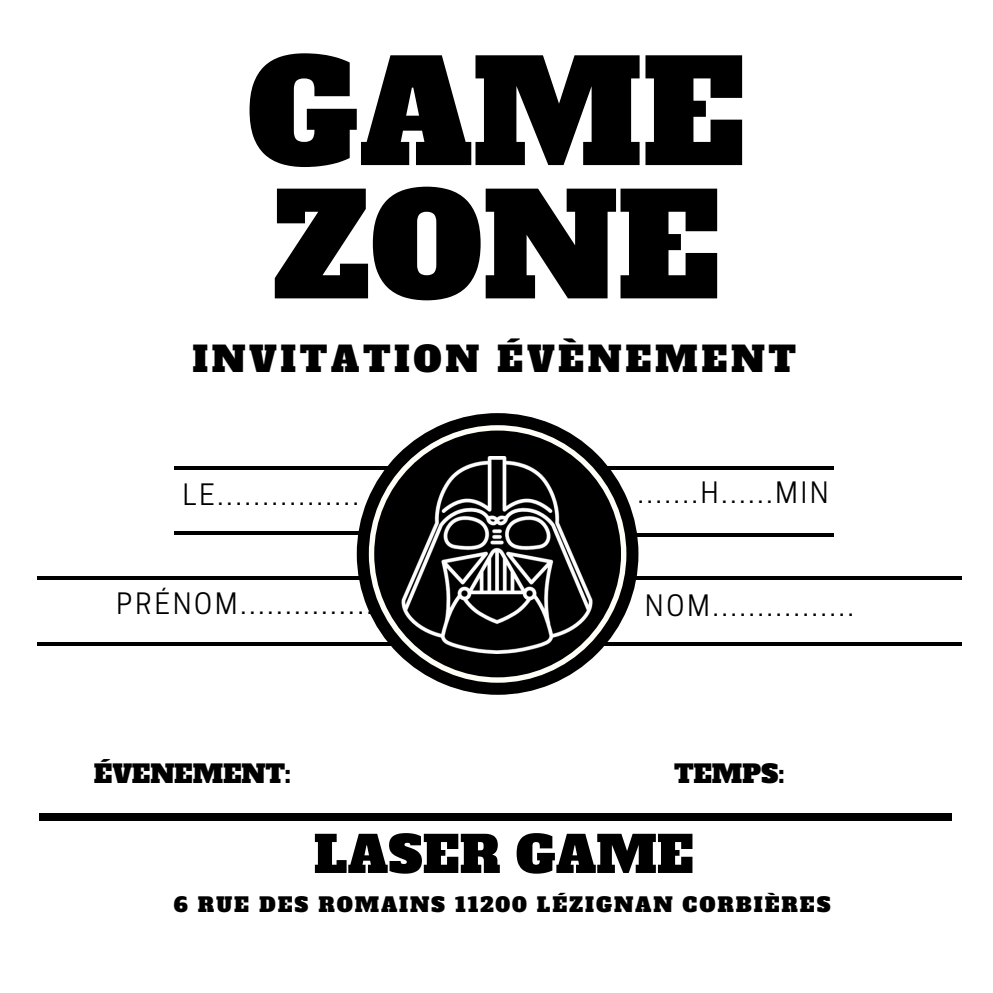
<style>
.page{position:relative;width:993px;height:993px;background:#fff}
.page>*{position:absolute;margin:0;border:0;box-sizing:border-box;transform-origin:0 0}
.t1{font:141px/133.2px "Alfa Slab One";color:#000}
.t2{font:50.25px "Alfa Slab One";color:#000}
.t3{font:35.25px "Alfa Slab One";letter-spacing:.11em;color:#000}
.t4{font:27.75px "Cooper Hewitt";letter-spacing:.11em;color:#000}
.t5{font:25.25px "Alfa Slab One";color:#000}
.t6{font:20.25px "Alfa Slab One";letter-spacing:.1em;color:#000}
</style>
<div class="page">
<svg style="left:175px;top:466px;width:181px;height:3px"></svg>
<hr style="left:175px;top:531px;width:221px;height:4px;background:#000">
<hr style="left:199px;top:576px;width:221px;height:4px;background:#000">
<hr style="left:199px;top:642px;width:221px;height:3px;background:#000">
<hr style="left:580px;top:576px;width:221px;height:4px;background:#000">
<hr style="left:580px;top:642px;width:221px;height:3px;background:#000">
<hr style="left:739px;top:642px;width:222px;height:3px;background:#000">
<hr style="left:38px;top:642px;width:221px;height:3px;background:#000">
<hr style="left:38px;top:576px;width:221px;height:4px;background:#000">
<hr style="left:739px;top:576px;width:222px;height:4px;background:#000">
<svg style="left:773px;top:466px;width:60px;height:3px"></svg>
<svg style="left:638px;top:466px;width:135px;height:3px"></svg>
<div style="left:40px;top:813px;width:911px;height:7px;background:#000"></div>
<hr style="left:612px;top:533px;width:221px;height:4px;background:#000">
<svg style="left:356px;top:413px;width:282px;height:281px"></svg>
<svg style="left:369px;top:425px;width:257px;height:257px;fill:#000"></svg>
<img style="left:398px;top:456px;width:197px;height:197px">
<h1 class="t1" style="left:247px;top:49px;width:500px">GAME<br>ZONE</h1>
<p class="t3" style="left:192px;top:335px;width:604px">INVITATION ÉVÈNEMENT</p>
<p class="t4" style="left:183px;top:484px;width:177px">LE................</p>
<p class="t4" style="left:637px;top:482px;width:192px">.......H......MIN</p>
<p class="t4" style="left:117px;top:593px;width:266px">PRÉNOM................</p>
<p class="t4" style="left:645px;top:595px;width:210px">NOM................</p>
<p class="t5" style="left:94px;top:756px;width:198px">ÉVENEMENT:</p>
<p class="t5" style="left:674px;top:756px;width:112px">TEMPS:</p>
<h2 class="t2" style="left:313px;top:820px;width:381px">LASER GAME</h2>
<p class="t6" style="left:174px;top:890px;width:658px">6 RUE DES ROMAINS 11200 LÉZIGNAN CORBIÈRES</p>
</div>
